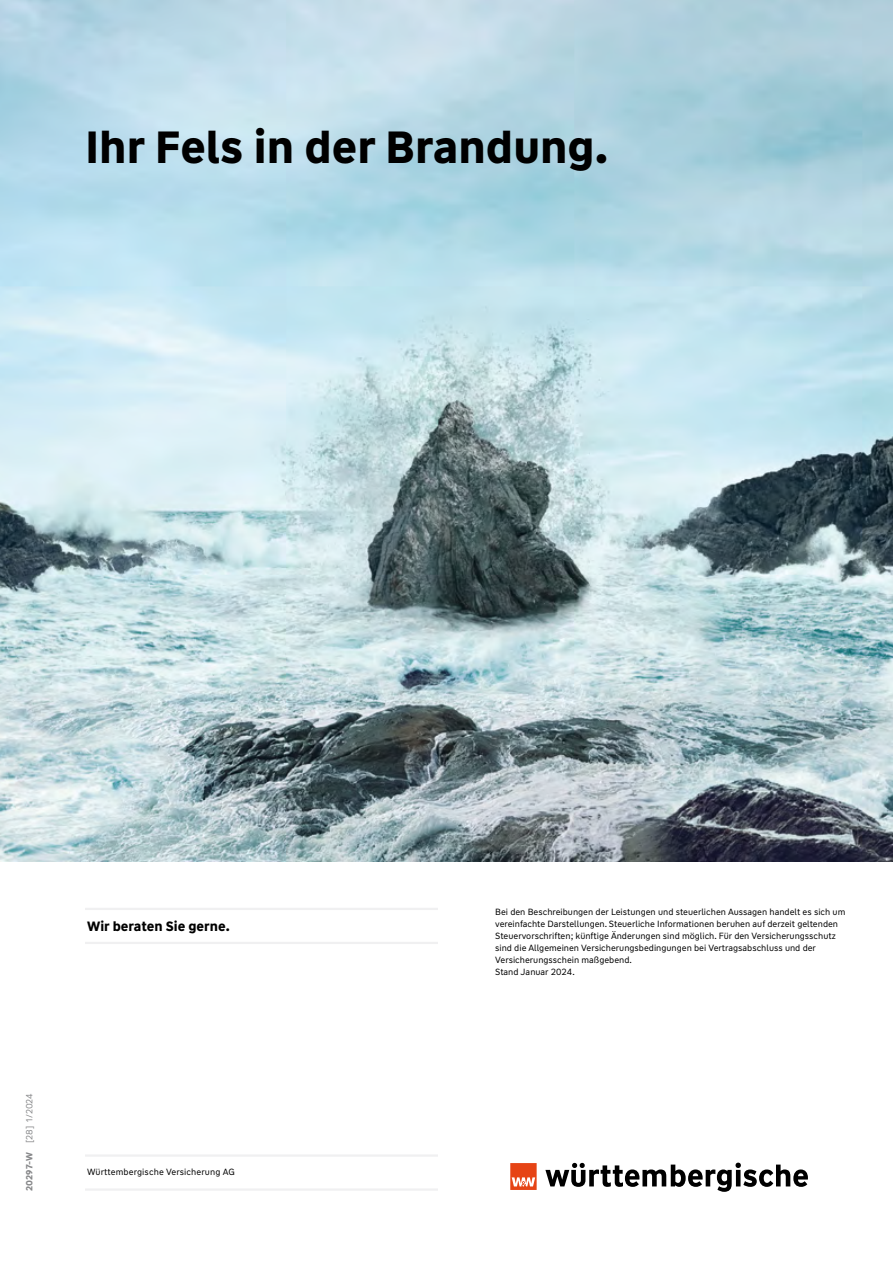
<style>
.page{position:relative;width:893px;height:1263px;background:#fff}
.page>*{position:absolute;margin:0;border:0;box-sizing:border-box;transform-origin:0 0}
.t1{font:700 45px "WW Type";color:#000}
.t2{font:700 13.5px "WW Type";color:#000}
.t3{font:9px/12px "WW Type";color:#000}
.t4{font:9px "WW Type";color:#87888a}
.s1{font-weight:700}
</style>
<div class="page">
<hr style="left:85px;top:908px;width:353px;height:2px;background:#f0f0f1">
<hr style="left:85px;top:942px;width:353px;height:2px;background:#f0f0f1">
<hr style="left:85px;top:1154px;width:353px;height:3px;background:#f0f0f1">
<hr style="left:85px;top:1188px;width:353px;height:3px;background:#f0f0f1">
<img style="left:0;top:0;width:893px;height:861px">
<svg style="left:545px;top:1162px;width:263px;height:30px"></svg>
<svg style="left:510px;top:1163px;width:27px;height:27px"></svg>
<h1 class="t1" style="left:85px;top:117px;width:525px">Ihr Fels in der Brandung.</h1>
<h2 class="t2" style="left:87px;top:917px;width:144px">Wir beraten Sie gerne.</h2>
<p class="t4" style="left:24px;top:1191px;width:99px;rotate:-90deg"><span class="s1">20297-W</span> [28] 1/2024</p>
<p class="t3" style="left:87px;top:1166px;width:149px">Württembergische Versicherung AG</p>
<p class="t3" style="left:495px;top:906px;width:352px">Bei den Beschreibungen der Leistungen und steuerlichen Aussagen handelt es sich um vereinfachte Darstellungen. Steuerliche Informationen beruhen auf derzeit geltenden Steuervorschriften; künftige Änderungen sind möglich. Für den Versicherungsschutz sind die Allgemeinen Versicherungsbedingungen bei Vertragsabschluss und der Versicherungsschein maßgebend.<br>Stand Januar 2024.</p>
</div>
